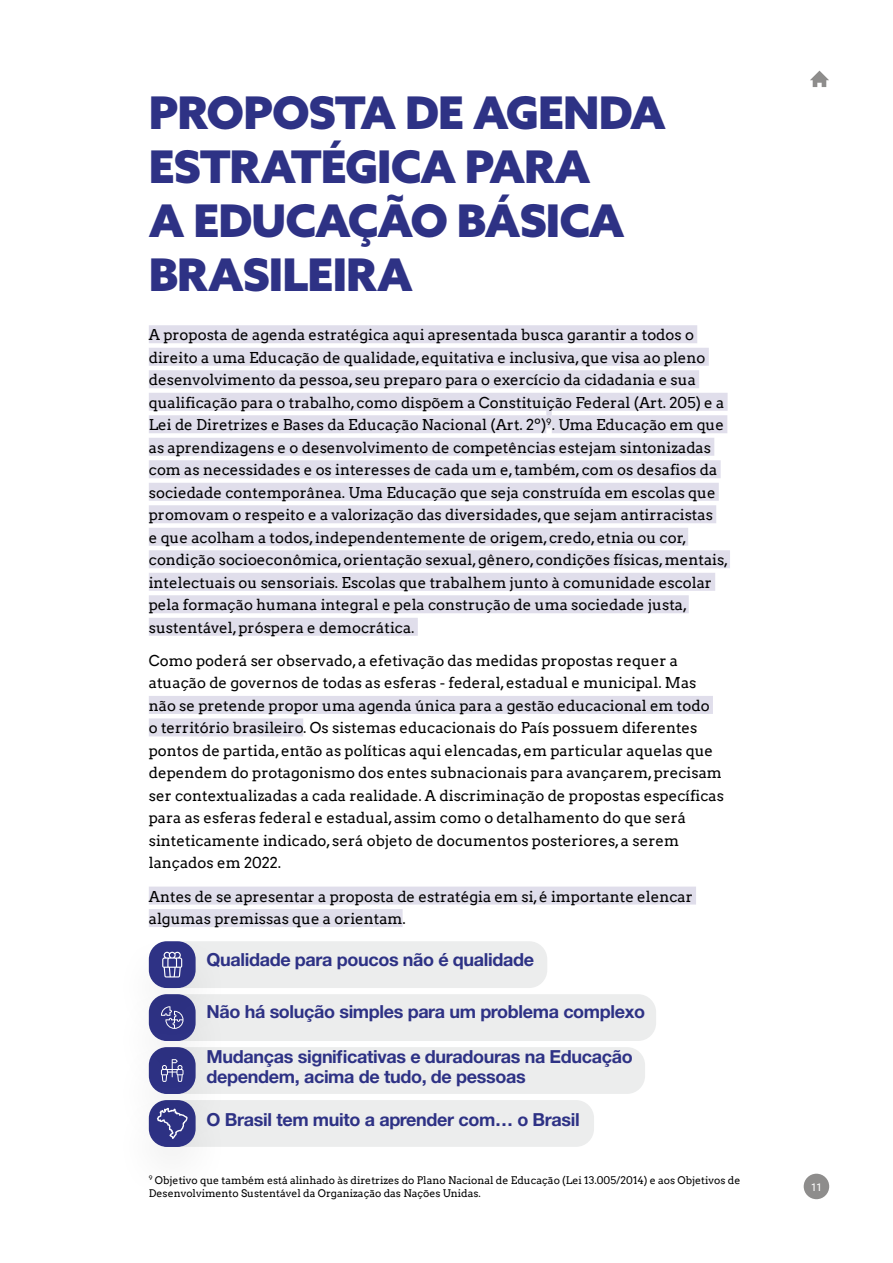
<style>
.page{position:relative;width:893px;height:1263px;background:#fff}
.page>*{position:absolute;margin:0;border:0;box-sizing:border-box;transform-origin:0 0}
.t1{font:900 45px/54px "Azo Sans";letter-spacing:-.02em;color:#2e3285}
.t2{font:700 18px/19.5px "Helvetica Neue LT Std";letter-spacing:-.02em;color:#2e3285}
.t3{font:15px/22.5px "Arvo";color:#000}
.t4{font:10.5px/13.5px "Arvo";color:#000}
.t5{font:10.5px "Azo Sans";color:#fff}
</style>
<div class="page">
<div style="left:804px;top:1174px;width:25px;height:25px;background:#8e8d8c;border-radius:50%"></div>
<svg style="left:810px;top:71px;width:19px;height:16px"></svg>
<div style="left:149px;top:325px;width:548px;height:18px;background:#e0deeb"></div>
<div style="left:149px;top:348px;width:560px;height:18px;background:#e0deeb"></div>
<div style="left:149px;top:370px;width:550px;height:18px;background:#e0deeb"></div>
<div style="left:149px;top:393px;width:579px;height:18px;background:#e0deeb"></div>
<div style="left:149px;top:415px;width:397px;height:18px;background:#e0deeb"></div>
<div style="left:546px;top:410px;width:6px;height:18px;background:#e0deeb"></div>
<div style="left:552px;top:415px;width:175px;height:18px;background:#e0deeb"></div>
<div style="left:149px;top:438px;width:565px;height:18px;background:#e0deeb"></div>
<div style="left:149px;top:460px;width:572px;height:18px;background:#e0deeb"></div>
<div style="left:149px;top:483px;width:570px;height:18px;background:#e0deeb"></div>
<div style="left:149px;top:505px;width:567px;height:18px;background:#e0deeb"></div>
<div style="left:149px;top:528px;width:539px;height:18px;background:#e0deeb"></div>
<div style="left:149px;top:550px;width:581px;height:18px;background:#e0deeb"></div>
<div style="left:149px;top:573px;width:566px;height:18px;background:#e0deeb"></div>
<div style="left:149px;top:595px;width:540px;height:18px;background:#e0deeb"></div>
<div style="left:149px;top:618px;width:269px;height:18px;background:#e0deeb"></div>
<div style="left:149px;top:696px;width:564px;height:18px;background:#e0deeb"></div>
<div style="left:149px;top:718px;width:154px;height:18px;background:#e0deeb"></div>
<div style="left:149px;top:886px;width:547px;height:18px;background:#e0deeb"></div>
<div style="left:149px;top:909px;width:254px;height:18px;background:#e0deeb"></div>
<div style="left:168px;top:1100px;width:426px;height:47px;background:#eceded;border-radius:18px"></div>
<div style="left:168px;top:1047px;width:477px;height:47px;background:#eceded;border-radius:18px"></div>
<div style="left:112px;top:1036px;width:120px;height:114px;background:#000;opacity:.25"></div>
<div style="left:168px;top:994px;width:488px;height:47px;background:#eceded;border-radius:18px"></div>
<div style="left:112px;top:983px;width:120px;height:114px;background:#000;opacity:.25"></div>
<div style="left:168px;top:941px;width:379px;height:47px;background:#eceded;border-radius:18px"></div>
<div style="left:112px;top:931px;width:120px;height:113px;background:#000;opacity:.25"></div>
<div style="left:149px;top:941px;width:47px;height:47px;background:#2e3285;border-radius:18px"></div>
<svg style="left:161px;top:1006px;width:22px;height:23px"></svg>
<svg style="left:162px;top:952px;width:20px;height:25px"></svg>
<svg style="left:161px;top:1059px;width:22px;height:23px"></svg>
<svg style="left:157px;top:1108px;width:31px;height:31px"></svg>
<h1 class="t1" style="left:149px;top:85px;width:518px">PROPOSTA DE AGENDA<br>ESTRATÉGICA PARA<br>A EDUCAÇÃO BÁSICA<br>BRASILEIRA</h1>
<p class="t3" style="left:149px;top:324px;width:581px">A proposta de agenda estratégica aqui apresentada busca garantir a todos o direito a uma Educação de qualidade, equitativa e inclusiva, que visa ao pleno desenvolvimento da pessoa, seu preparo para o exercício da cidadania e sua qualificação para o trabalho, como dispõem a Constituição Federal (Art. 205) e a Lei de Diretrizes e Bases da Educação Nacional (Art. 2º)<sup>9</sup>. Uma Educação em que as aprendizagens e o desenvolvimento de competências estejam sintonizadas com as necessidades e os interesses de cada um e, também, com os desafios da sociedade contemporânea. Uma Educação que seja construída em escolas que promovam o respeito e a valorização das diversidades, que sejam antirracistas<br>e que acolham a todos, independentemente de origem, credo, etnia ou cor, condição socioeconômica, orientação sexual, gênero, condições físicas, mentais, intelectuais ou sensoriais. Escolas que trabalhem junto à comunidade escolar pela formação humana integral e pela construção de uma sociedade justa, sustentável, próspera e democrática.</p>
<p class="t3" style="left:149px;top:649px;width:577px">Como poderá ser observado, a efetivação das medidas propostas requer a atuação de governos de todas as esferas - federal, estadual e municipal. Mas não se pretende propor uma agenda única para a gestão educacional em todo<br>o território brasileiro. Os sistemas educacionais do País possuem diferentes pontos de partida, então as políticas aqui elencadas, em particular aquelas que dependem do protagonismo dos entes subnacionais para avançarem, precisam ser contextualizadas a cada realidade. A discriminação de propostas específicas para as esferas federal e estadual, assim como o detalhamento do que será sinteticamente indicado, será objeto de documentos posteriores, a serem lançados em 2022.</p>
<p class="t3" style="left:149px;top:885px;width:545px">Antes de se apresentar a proposta de estratégia em si, é importante elencar algumas premissas que a orientam.</p>
<p class="t2" style="left:207px;top:949px;width:329px">Qualidade para poucos não é qualidade</p>
<p class="t2" style="left:207px;top:1002px;width:440px">Não há solução simples para um problema complexo</p>
<p class="t2" style="left:207px;top:1047px;width:428px">Mudanças significativas e duradouras na Educação dependem, acima de tudo, de pessoas</p>
<p class="t2" style="left:207px;top:1109px;width:375px">O Brasil tem muito a aprender com… o Brasil</p>
<p class="t4" style="left:149px;top:1173px;width:593px"><sup>9</sup> Objetivo que também está alinhado às diretrizes do Plano Nacional de Educação (Lei 13.005/2014) e aos Objetivos de<br>Desenvolvimento Sustentável da Organização das Nações Unidas.</p>
<p class="t5" style="left:811px;top:1180px;width:12px">11</p>
</div>
